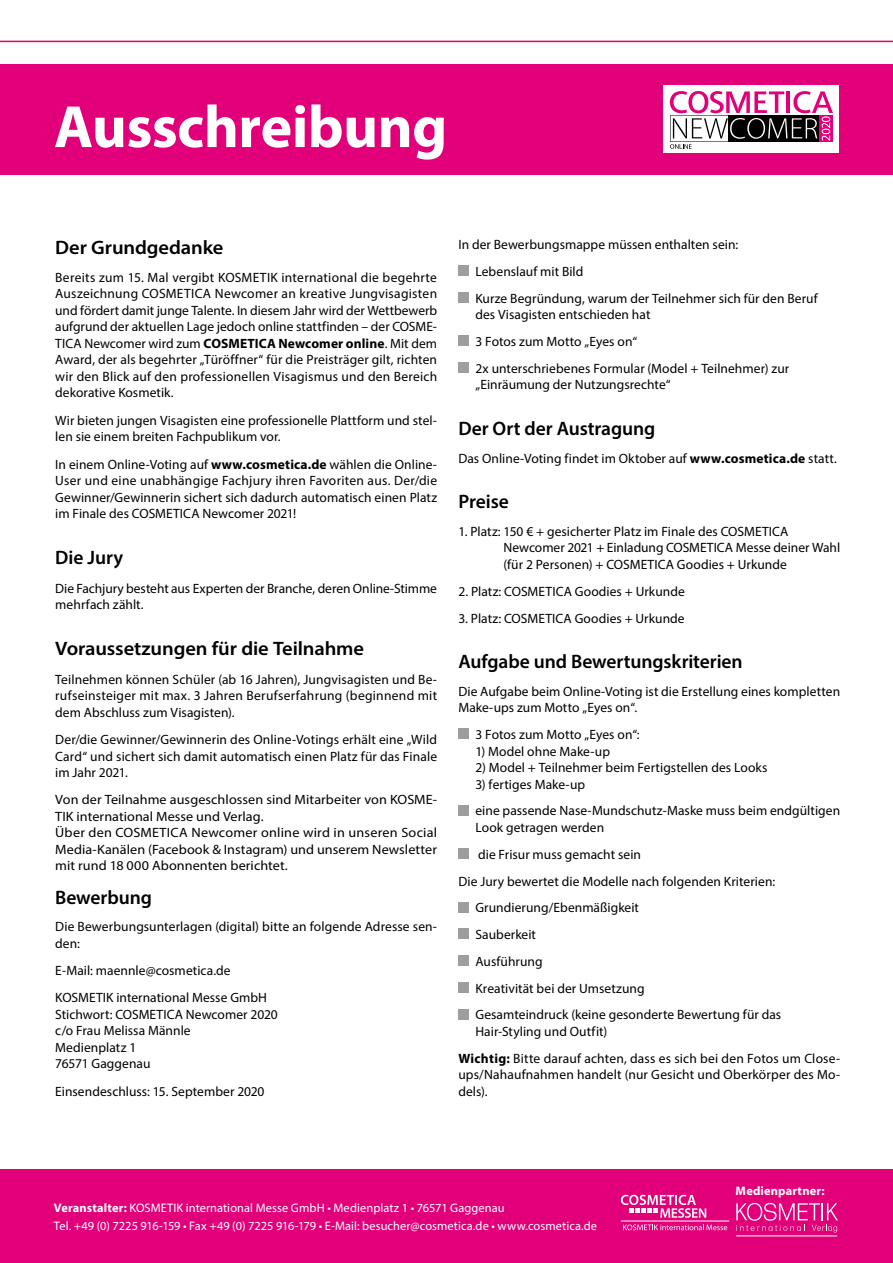
<style>
.page{position:relative;width:893px;height:1263px;background:#fff}
.page>*{position:absolute;margin:0;border:0;box-sizing:border-box;transform-origin:0 0}
.t1{font:700 60px "Myriad Pro";letter-spacing:-.01em;color:#fff}
.t2{font:600 19.5px "Myriad Pro";letter-spacing:-.005em;color:#000}
.t3{font:600 19.5px "Myriad Pro";letter-spacing:-.005em;color:#000;scale:1.05 1}
.t4{font:13.5px/16.5px "Myriad Pro";letter-spacing:.005em;color:#000}
.t5{font:13.5px/16.5px "Myriad Pro";letter-spacing:.005em;color:#000;scale:1.05 1}
.t6{font:12.3px/18px "Myriad Pro";letter-spacing:.005em;color:#fff}
.t7{font:700 12.3px "Myriad Pro";letter-spacing:.015em;color:#fff}
.s1{font-weight:700}
</style>
<div class="page">
<div style="left:0;top:64px;width:893px;height:110px;background:#e2007a"></div>
<hr style="left:0;top:41px;width:893px;height:1px;background:#e2007a">
<div style="left:664px;top:85px;width:175px;height:68px;background:#fff"></div>
<svg style="left:670px;top:91px;width:163px;height:58px"></svg>
<div style="left:458px;top:265px;width:11px;height:11px;background:#9c9e9f"></div>
<div style="left:458px;top:292px;width:11px;height:11px;background:#9c9e9f"></div>
<div style="left:458px;top:335px;width:11px;height:11px;background:#9c9e9f"></div>
<div style="left:458px;top:362px;width:11px;height:11px;background:#9c9e9f"></div>
<div style="left:458px;top:728px;width:11px;height:11px;background:#9c9e9f"></div>
<div style="left:458px;top:805px;width:11px;height:10px;background:#9c9e9f"></div>
<div style="left:458px;top:848px;width:11px;height:11px;background:#9c9e9f"></div>
<div style="left:458px;top:902px;width:11px;height:10px;background:#9c9e9f"></div>
<div style="left:458px;top:928px;width:11px;height:11px;background:#9c9e9f"></div>
<div style="left:458px;top:955px;width:11px;height:11px;background:#9c9e9f"></div>
<div style="left:458px;top:982px;width:11px;height:11px;background:#9c9e9f"></div>
<div style="left:458px;top:1009px;width:11px;height:10px;background:#9c9e9f"></div>
<div style="left:0;top:1169px;width:893px;height:94px;background:#e2007a"></div>
<svg style="left:736px;top:1203px;width:102px;height:29px"></svg>
<hr style="left:736px;top:1235px;width:101px;height:1px;background:#fff">
<svg style="left:623px;top:1224px;width:104px;height:6px"></svg>
<hr style="left:621px;top:1221px;width:108px;height:1px;background:#fff">
<svg style="left:621px;top:1195px;width:85px;height:23px"></svg>
<h1 class="t1" style="left:54px;top:88px;width:395px">Ausschreibung</h1>
<h2 class="t3" style="left:55px;top:235px;width:162px">Der Grundgedanke</h2>
<p class="t4" style="left:55px;top:269px;width:383px;text-align:justify">Bereits zum 15. Mal vergibt KOSMETIK international die begehrte Auszeichnung COSMETICA Newcomer an kreative Jungvisagisten und fördert damit junge Talente. In diesem Jahr wird der Wettbewerb aufgrund der aktuellen Lage jedoch online stattfinden – der COSME-TICA Newcomer wird zum <span class="s1">COSMETICA Newcomer online</span>. Mit dem Award, der als begehrter „Türöffner“ für die Preisträger gilt, richten wir den Blick auf den professionellen Visagismus und den Bereich dekorative Kosmetik.</p>
<p class="t4" style="left:55px;top:412px;width:383px">Wir bieten jungen Visagisten eine professionelle Plattform und stel&shy;len sie einem breiten Fachpublikum vor.</p>
<p class="t4" style="left:55px;top:456px;width:383px;text-align:justify">In einem Online-Voting auf <span class="s1">www.cosmetica.de</span> wählen die Online-User und eine unabhängige Fachjury ihren Favoriten aus. Der/die Gewinner/Gewinnerin sichert sich dadurch automatisch einen Platz im Finale des COSMETICA Newcomer 2021!</p>
<h2 class="t2" style="left:55px;top:545px;width:69px">Die Jury</h2>
<p class="t4" style="left:55px;top:580px;width:383px">Die Fachjury besteht aus Experten der Branche, deren Online-Stimme mehrfach zählt.</p>
<h2 class="t3" style="left:55px;top:636px;width:296px">Voraussetzungen für die Teilnahme</h2>
<p class="t4" style="left:55px;top:671px;width:383px;text-align:justify">Teilnehmen können Schüler (ab 16 Jahren), Jungvisagisten und Be&shy;rufseinsteiger mit max. 3 Jahren Berufserfahrung (beginnend mit dem Abschluss zum Visagisten).</p>
<p class="t4" style="left:55px;top:731px;width:383px;text-align:justify">Der/die Gewinner/Gewinnerin des Online-Votings erhält eine „Wild Card“ und sichert sich damit automatisch einen Platz für das Finale im Jahr 2021.</p>
<p class="t5" style="left:55px;top:791px;width:365px">Von der Teilnahme ausgeschlossen sind Mitarbeiter von KOSME-TIK international Messe und Verlag.<br>Über den COSMETICA Newcomer online wird in unseren Social Media-Kanälen (Facebook &amp; Instagram) und unserem Newsletter mit rund 18 000 Abonnenten berichtet.</p>
<h2 class="t2" style="left:55px;top:885px;width:98px">Bewerbung</h2>
<p class="t4" style="left:55px;top:918px;width:383px">Die Bewerbungsunterlagen (digital) bitte an folgende Adresse sen&shy;den:</p>
<p class="t4" style="left:55px;top:957px;width:213px;line-height:27.3px">E-Mail: maennle@cosmetica.de<br>KOSMETIK international Messe GmbH</p>
<p class="t4" style="left:55px;top:1006px;width:224px">Stichwort: COSMETICA Newcomer 2020 c/o Frau Melissa Männle<br>Medienplatz 1<br>76571 Gaggenau</p>
<p class="t4" style="left:55px;top:1083px;width:211px">Einsendeschluss: 15. September 2020</p>
<p class="t4" style="left:475px;top:231px;width:344px;line-height:26.8px;text-indent:-17px">In der Bewerbungsmappe müssen enthalten sein:<br>Lebenslauf mit Bild<br>Kurze Begründung, warum der Teilnehmer sich für den Beruf</p>
<p class="t4" style="left:475px;top:301px;width:315px;line-height:26.8px">des Visagisten entschieden hat<br>3 Fotos zum Motto „Eyes on“<br>2x unterschriebenes Formular (Model + Teilnehmer) zur</p>
<p class="t4" style="left:475px;top:376px;width:197px">„Einräumung der Nutzungsrechte“</p>
<h2 class="t2" style="left:458px;top:416px;width:198px">Der Ort der Austragung</h2>
<p class="t4" style="left:458px;top:449px;width:380px">Das Online-Voting findet im Oktober auf <span class="s1">www.cosmetica.de</span> statt.</p>
<h2 class="t2" style="left:458px;top:489px;width:52px">Preise</h2>
<p class="t4" style="left:504px;top:523px;width:338px;text-indent:-45px">1. Platz: 150 € + gesicherter Platz im Finale des COSMETICA<br>Newcomer 2021 + Einladung COSMETICA Messe deiner Wahl (für 2 Personen) + COSMETICA Goodies + Urkunde</p>
<p class="t4" style="left:458px;top:583px;width:228px">2. Platz: COSMETICA Goodies + Urkunde</p>
<p class="t4" style="left:458px;top:609px;width:228px">3. Platz: COSMETICA Goodies + Urkunde</p>
<h2 class="t2" style="left:458px;top:649px;width:286px">Aufgabe und Bewertungskriterien</h2>
<p class="t4" style="left:458px;top:683px;width:383px">Die Aufgabe beim Online-Voting ist die Erstellung eines kompletten<br>Make-ups zum Motto „Eyes on“.</p>
<p class="t4" style="left:475px;top:726px;width:166px">3 Fotos zum Motto „Eyes on“:</p>
<p class="t4" style="left:475px;top:743px;width:136px">1) Model ohne Make-up</p>
<p class="t4" style="left:475px;top:759px;width:294px">2) Model + Teilnehmer beim Fertigstellen des Looks</p>
<p class="t4" style="left:475px;top:770px;width:366px;line-height:26.8px">3) fertiges Make-up<br>eine passende Nase-Mundschutz-Maske muss beim endgültigen</p>
<p class="t4" style="left:475px;top:819px;width:130px">Look getragen werden</p>
<p class="t4" style="left:478px;top:846px;width:164px">die Frisur muss gemacht sein</p>
<p class="t4" style="left:458px;top:872px;width:318px">Die Jury bewertet die Modelle nach folgenden Kriterien:</p>
<p class="t4" style="left:475px;top:899px;width:165px">Grundierung/Ebenmäßigkeit</p>
<p class="t4" style="left:475px;top:926px;width:62px">Sauberkeit</p>
<p class="t4" style="left:475px;top:953px;width:69px">Ausführung</p>
<p class="t4" style="left:475px;top:980px;width:171px">Kreativität bei der Umsetzung</p>
<p class="t4" style="left:475px;top:1006px;width:307px">Gesamteindruck (keine gesonderte Bewertung für das</p>
<p class="t4" style="left:458px;top:1018px;width:383px;line-height:26.8px;text-indent:17px">Hair-Styling und Outfit)<br><span class="s1">Wichtig:</span> Bitte darauf achten, dass es sich bei den Fotos um Close-</p>
<p class="t4" style="left:458px;top:1066px;width:383px">ups/Nahaufnahmen handelt (nur Gesicht und Oberkörper des Mo&shy;dels).</p>
<p class="t7" style="left:736px;top:1183px;width:90px">Medienpartner:</p>
<p class="t6" style="left:54px;top:1198px;width:545px"><span class="s1">Veranstalter:</span> KOSMETIK international Messe GmbH • Medienplatz 1 • 76571 Gaggenau<br>Tel. +49 (0) 7225 916-159 • Fax +49 (0) 7225 916-179 • E-Mail: besucher@cosmetica.de • www.cosmetica.de</p>
</div>
